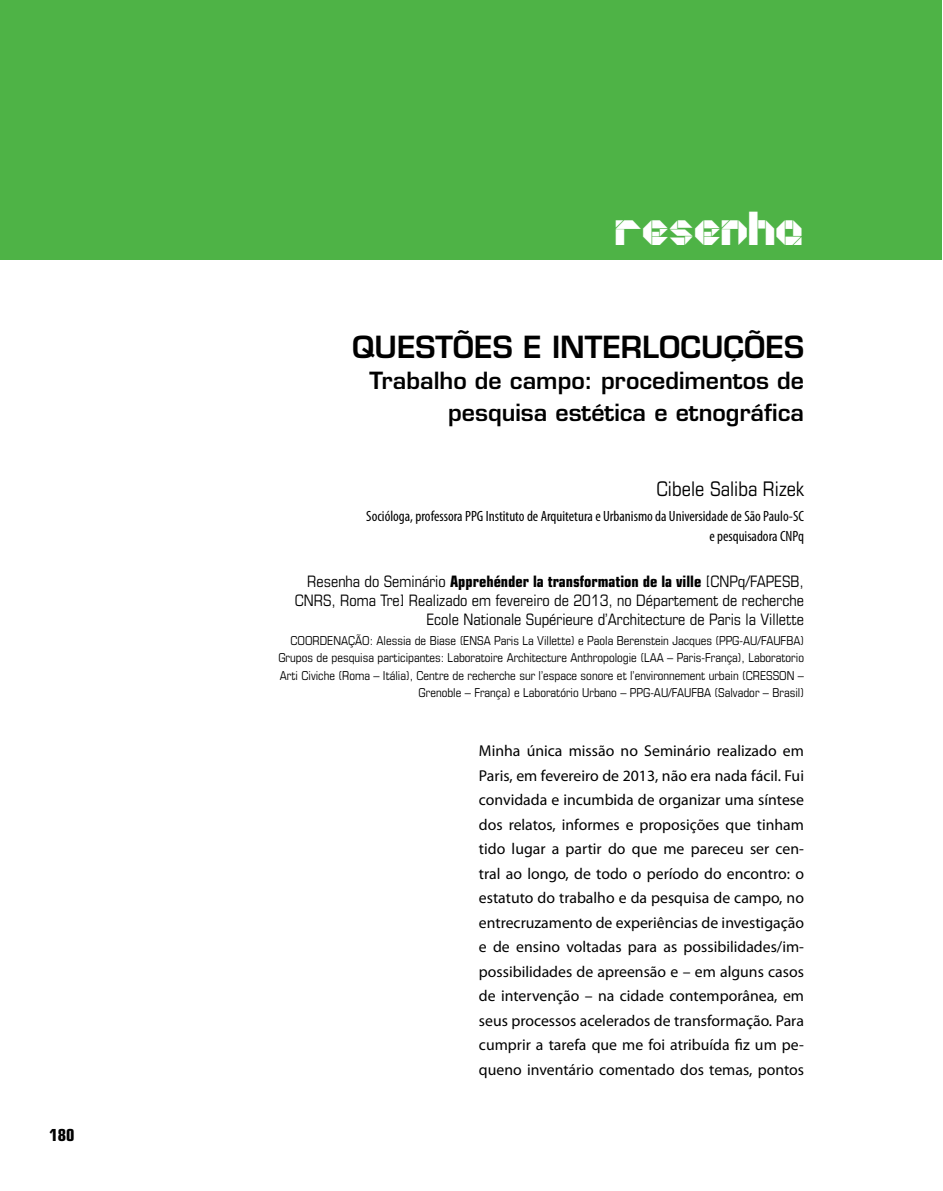
<style>
.page{position:relative;width:943px;height:1191px;background:#fff}
.page>*{position:absolute;margin:0;border:0;box-sizing:border-box;transform-origin:0 0}
.t1{font:36.75px "Origami Making";color:#fff}
.t2{font:600 29.75px "Eurostile LT Std";color:#000}
.t3{font:600 23.1px/31.5px "Eurostile LT Std";color:#000;text-align:right}
.t4{font:condensed 20.12px "Eurostile LT Std";color:#000}
.t5{font:700 condensed 16.62px "Eurostile LT Std";color:#000}
.t6{font:15.75px/24.5px "Myriad Pro";color:#000;text-align:justify}
.t7{font:condensed 15.75px/18.9px "Eurostile LT Std";color:#000;text-align:right}
.t8{font:condensed 14.88px/19.2px "Myriad Pro";color:#000;text-align:right}
.t9{font:condensed 12.25px/17.5px "Eurostile LT Std";color:#000;text-align:right}
.s1{font-weight:700}
</style>
<div class="page">
<div style="left:0;top:0;width:941px;height:260px;background:#4eb346"></div>
<p class="t5" style="left:50px;top:1124px;width:26px">180</p>
<h1 class="t1" style="left:614px;top:211px;width:189px">resenha</h1>
<h2 class="t2" style="left:352px;top:328px;width:453px">QUESTÕES E INTERLOCUÇÕES</h2>
<h3 class="t3" style="left:369px;top:365px;width:436px">Trabalho de campo: procedimentos de pesquisa estética e etnográfica</h3>
<p class="t4" style="left:656px;top:476px;width:149px">Cibele Saliba Rizek</p>
<p class="t8" style="left:366px;top:507px;width:439px">Socióloga, professora PPG Instituto de Arquitetura e Urbanismo da Universidade de São Paulo-SC e pesquisadora CNPq</p>
<p class="t7" style="left:295px;top:571px;width:510px">Resenha do Seminário <span class="s1">Apprehénder la transformation de la ville</span> [CNPq/FAPESB,<br>CNRS, Roma Tre] Realizado em fevereiro de 2013, no Département de recherche<br>Ecole Nationale Supérieure d’Architecture de Paris la Villette</p>
<p class="t9" style="left:290px;top:631px;width:30px">Coordena</p>
<p class="t9" style="left:278px;top:631px;width:527px">ção: Alessia de Biase (ENSA Paris La Villette) e Paola Berenstein Jacques (PPG-AU/FAUFBA)<br>Grupos de pesquisa participantes: Laboratoire Architecture Anthropologie (LAA – Paris-França), Laboratorio Arti Civiche (Roma – Itália), Centre de recherche sur l’espace sonore et l’environnement urbain (CRESSON – Grenoble – França) e Laboratório Urbano – PPG-AU/FAUFBA (Salvador – Brasil)</p>
<p class="t6" style="left:479px;top:738px;width:326px">Minha única missão no Seminário realizado em Paris, em fevereiro de 2013, não era nada fácil. Fui convidada e incumbida de organizar uma síntese dos relatos, informes e proposições que tinham tido lugar a partir do que me pareceu ser cen&shy;tral ao longo, de todo o período do encontro: o estatuto do trabalho e da pesquisa de campo, no entrecruzamento de experiências de investigação e de ensino voltadas para as possibilidades/im&shy;possibilidades de apreensão e – em alguns casos de intervenção – na cidade contemporânea, em seus processos acelerados de transformação. Para cumprir a tarefa que me foi atribuída fiz um pe&shy;queno inventário comentado dos temas, pontos</p>
</div>
